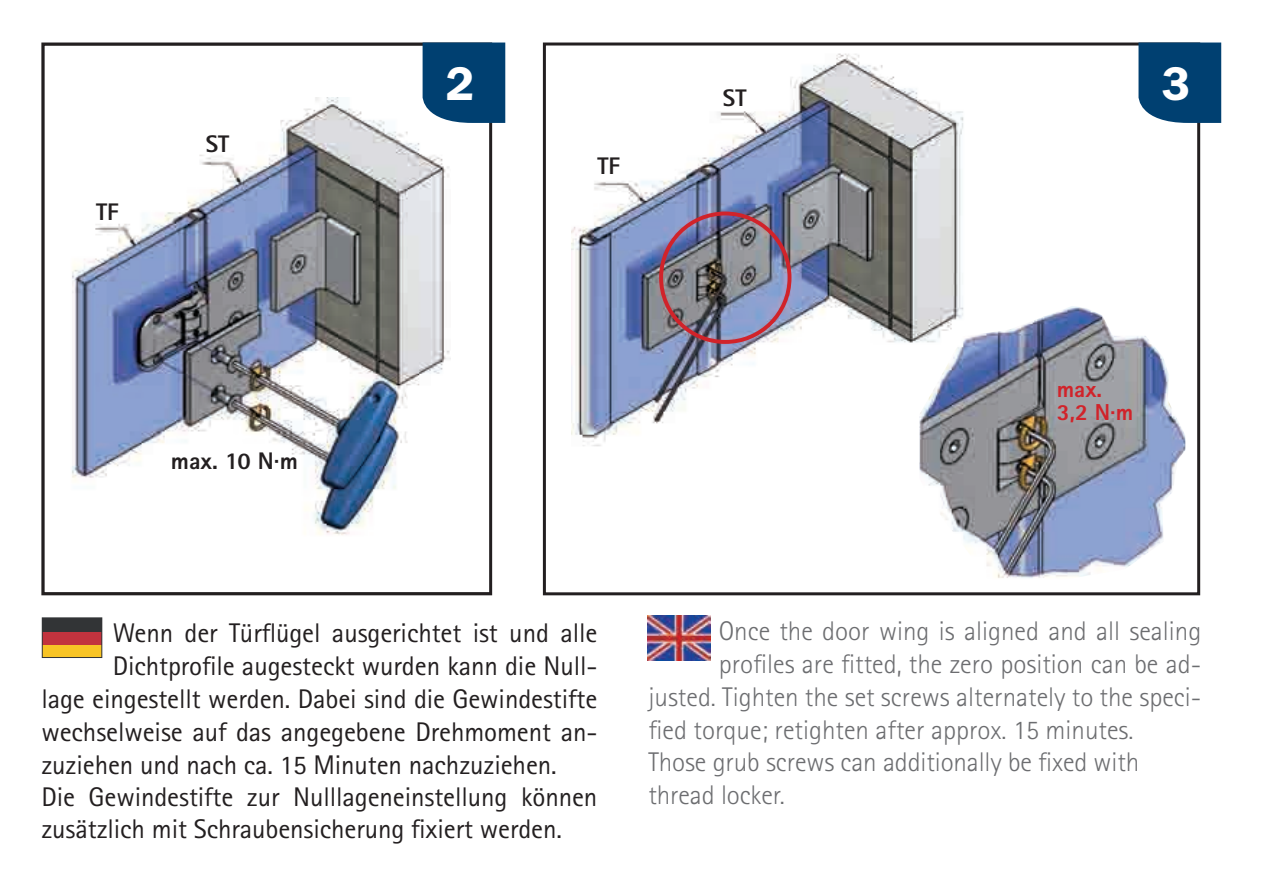
<style>
.page{position:relative;width:1263px;height:893px;background:#fff}
.page>*{position:absolute;margin:0;border:0;box-sizing:border-box;transform-origin:0 0}
.t1{font:600 48.9px "Franklin Got Itc TCE";color:#fff}
.t2{font:27px "Rotis Sans Serif";letter-spacing:-.005em;color:#231f20}
.t3{font:300 27px "Rotis Sans Serif";color:#6c6d70}
.t4{font:800 24px "Rotis Sans Serif";color:#231f20}
.t5{font:800 23.1px/23.1px "Rotis Sans Serif";color:#d1232a}
</style>
<div class="page">
<img style="left:72px;top:47px;width:379px;height:488px">
<div style="left:41px;top:43px;width:451px;height:552px;border:3px solid #231f20"></div>
<img style="left:571px;top:53px;width:393px;height:394px">
<div style="left:543px;top:43px;width:657px;height:552px;border:3px solid #231f20"></div>
<div style="left:1138px;top:43px;width:83px;height:80px;background:#004071"></div>
<img style="left:647px;top:616px;width:63px;height:44px">
<div style="left:42px;top:644px;width:60px;height:13px;background:#f8c425"></div>
<div style="left:42px;top:631px;width:60px;height:13px;background:#c2333e"></div>
<div style="left:42px;top:618px;width:60px;height:13px;background:#323436"></div>
<div style="left:42px;top:618px;width:60px;height:40px;border:1px solid #323436"></div>
<img style="left:919px;top:306px;width:266px;height:272px">
<div style="left:423px;top:43px;width:82px;height:80px;background:#004071"></div>
<div style="left:659px;top:212px;width:132px;height:132px;border:4px solid #d1232a;border-radius:50%"></div>
<p class="t4" style="left:96px;top:196px;width:24px">TF</p>
<p class="t4" style="left:206px;top:129px;width:25px">ST</p>
<p class="t4" style="left:171px;top:445px;width:129px">max. 10 N·m</p>
<h1 class="t1" style="left:446px;top:57px;width:30px">2</h1>
<h1 class="t1" style="left:1162px;top:57px;width:30px">3</h1>
<p class="t4" style="left:723px;top:82px;width:25px">ST</p>
<p class="t4" style="left:597px;top:151px;width:24px">TF</p>
<p class="t5" style="left:1057px;top:377px;width:78px">max.<br>3,2 N·m</p>
<p class="t2" style="left:113px;top:617px;width:486px">Wenn der Türflügel ausgerichtet ist und alle</p>
<p class="t2" style="left:113px;top:650px;width:486px">Dichtprofile augesteckt wurden kann die Null-</p>
<p class="t2" style="left:41px;top:683px;width:557px">lage eingestellt werden. Dabei sind die Gewindestifte</p>
<p class="t2" style="left:41px;top:716px;width:558px">wechselweise auf das angegebene Drehmoment an-</p>
<p class="t2" style="left:41px;top:749px;width:517px">zuziehen und nach ca. 15 Minuten nachzuziehen.</p>
<p class="t2" style="left:41px;top:781px;width:557px">Die Gewindestifte zur Nulllageneinstellung können</p>
<p class="t2" style="left:41px;top:813px;width:522px">zusätzlich mit Schraubensicherung fixiert werden.</p>
<p class="t3" style="left:719px;top:615px;width:484px">Once the door wing is aligned and all sealing</p>
<p class="t3" style="left:719px;top:648px;width:484px">profiles are fitted, the zero position can be ad-</p>
<p class="t3" style="left:648px;top:681px;width:554px">justed. Tighten the set screws alternately to the speci-</p>
<p class="t3" style="left:648px;top:714px;width:486px">fied torque; retighten after approx. 15 minutes.</p>
<p class="t3" style="left:648px;top:747px;width:492px">Those grub screws can additionally be fixed with</p>
<p class="t3" style="left:648px;top:779px;width:138px">thread locker.</p>
</div>
